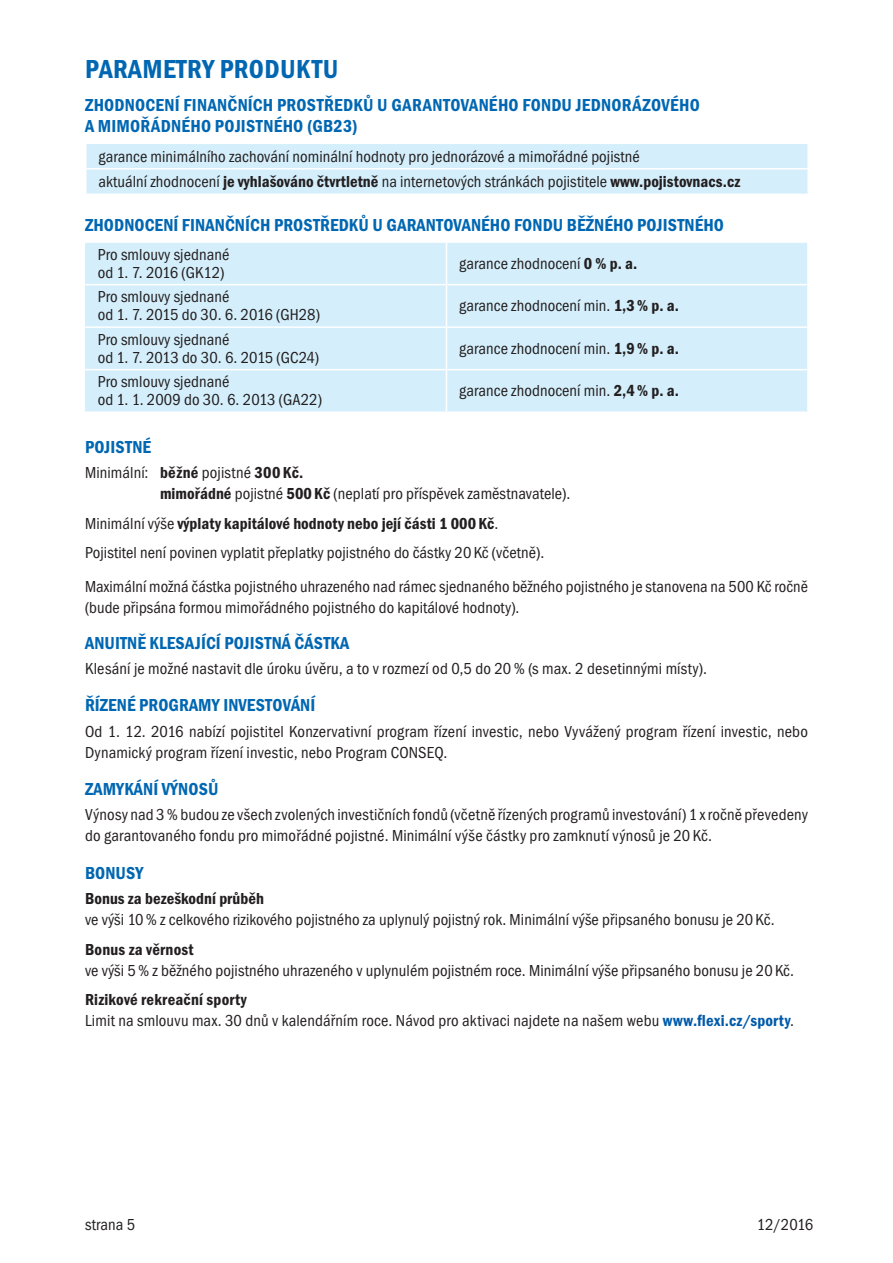
<style>
.page{position:relative;width:893px;height:1263px;background:#fff}
.page>*{position:absolute;margin:0;border:0;box-sizing:border-box;transform-origin:0 0}
.t1{font:27px "Franklin Got Itc TOT Dem Con";letter-spacing:.015em;color:#0167b2}
.t2{font:18px/21px "Franklin Got Itc TOT Dem Con";letter-spacing:.005em;color:#0167b2}
.t3{font:16.5px/18px "Franklin Got Itc TOT Boo Con";letter-spacing:.005em;color:#231f20}
.t4{font:16.5px "Franklin Got Itc TOT Dem Con";letter-spacing:.005em;color:#231f20}
.s1{font-family:"Franklin Got Itc TOT Dem Con"}
.s2{font-family:"Franklin Got Itc TOT Boo Con"}
.s3{font-family:"Franklin Got Itc TOT Dem Con";color:#015aaa}
</style>
<div class="page">
<div style="left:87px;top:144px;width:720px;height:50px;background:#d4effb"></div>
<hr style="left:85px;top:168px;width:724px;height:2px;background:#fff">
<div style="left:85px;top:243px;width:722px;height:168px;background:#d4effb"></div>
<hr style="left:446px;top:243px;width:1px;height:41px;background:#fff">
<hr style="left:85px;top:284px;width:361px;height:1px;background:#fff">
<hr style="left:446px;top:284px;width:363px;height:1px;background:#fff">
<hr style="left:446px;top:285px;width:1px;height:41px;background:#fff">
<hr style="left:85px;top:326px;width:361px;height:2px;background:#fff">
<hr style="left:446px;top:326px;width:363px;height:2px;background:#fff">
<hr style="left:446px;top:328px;width:1px;height:41px;background:#fff">
<hr style="left:85px;top:369px;width:361px;height:1px;background:#fff">
<hr style="left:446px;top:369px;width:363px;height:1px;background:#fff">
<hr style="left:446px;top:370px;width:1px;height:41px;background:#fff">
<h1 class="t1" style="left:85px;top:53px;width:255px">PARAMETRY PRODUKTU</h1>
<p class="t2" style="left:85px;top:95px;width:616px">ZHODNOCENÍ FINANČNÍCH PROSTŘEDKŮ U GARANTOVANÉHO FONDU JEDNORÁZOVÉHO<br>A MIMOŘÁDNÉHO POJISTNÉHO (GB23)</p>
<p class="t3" style="left:99px;top:143px;width:643px;line-height:25.5px">garance minimálního zachování nominální hodnoty pro jednorázové a mimořádné pojistné<br>aktuální zhodnocení <span class="s1">je vyhlašováno čtvrtletně</span> na internetových stránkách pojistitele <span class="s1">www.pojistovnacs.cz</span></p>
<p class="t2" style="left:85px;top:215px;width:640px">ZHODNOCENÍ FINANČNÍCH PROSTŘEDKŮ U GARANTOVANÉHO FONDU BĚŽNÉHO POJISTNÉHO</p>
<p class="t3" style="left:98px;top:246px;width:133px">Pro smlouvy sjednané od 1. 7. 2016 (GK12)</p>
<p class="t3" style="left:459px;top:255px;width:180px">garance zhodnocení <span class="s1">0 % p. a.</span></p>
<p class="t3" style="left:98px;top:288px;width:224px">Pro smlouvy sjednané<br>od 1. 7. 2015 do 30. 6. 2016 (GH28)</p>
<p class="t3" style="left:459px;top:297px;width:221px">garance zhodnocení min. <span class="s1">1,3% p. a.</span></p>
<p class="t3" style="left:98px;top:331px;width:223px">Pro smlouvy sjednané<br>od 1. 7. 2013 do 30. 6. 2015 (GC24)</p>
<p class="t3" style="left:459px;top:340px;width:221px">garance zhodnocení min. <span class="s1">1,9% p. a.</span></p>
<p class="t3" style="left:98px;top:373px;width:226px">Pro smlouvy sjednané<br>od 1. 1. 2009 do 30. 6. 2013 (GA22)</p>
<p class="t3" style="left:459px;top:382px;width:221px">garance zhodnocení min. <span class="s1">2,4% p. a.</span></p>
<p class="t2" style="left:85px;top:437px;width:68px">POJISTNÉ</p>
<p class="t3" style="left:160px;top:463px;width:412px;line-height:21px;text-indent:-75px">Minimální: <span class="s1">běžné</span> pojistné <span class="s1">300 Kč.<br>mimořádné</span> pojistné <span class="s1">500 Kč</span> (neplatí pro příspěvek zaměstnavatele).</p>
<p class="t4" style="left:85px;top:514px;width:415px"><span class="s2">Minimální výše</span> výplaty kapitálové hodnoty nebo její části 1 000 Kč<span class="s2">.</span></p>
<p class="t3" style="left:85px;top:536px;width:724px;line-height:33.8px">Pojistitel není povinen vyplatit přeplatky pojistného do částky 20 Kč (včetně).<br>Maximální možná částka pojistného uhrazeného nad rámec sjednaného běžného pojistného je stanovena na 500 Kč ročně</p>
<p class="t3" style="left:85px;top:599px;width:436px">(bude připsána formou mimořádného pojistného do kapitálové hodnoty).</p>
<p class="t2" style="left:85px;top:632px;width:266px">ANUITNĚ KLESAJÍCÍ POJISTNÁ ČÁSTKA</p>
<p class="t3" style="left:85px;top:659px;width:623px">Klesání je možné nastavit dle úroku úvěru, a to v rozmezí od 0,5 do 20% (s max. 2 desetinnými místy).</p>
<p class="t2" style="left:85px;top:695px;width:232px">ŘÍZENÉ PROGRAMY INVESTOVÁNÍ</p>
<p class="t3" style="left:85px;top:721px;width:724px;line-height:21px">Od 1. 12. 2016 nabízí pojistitel Konzervativní program řízení investic, nebo Vyvážený program řízení investic, nebo<br>Dynamický program řízení investic, nebo Program CONSEQ.</p>
<p class="t2" style="left:85px;top:779px;width:135px">ZAMYKÁNÍ VÝNOSŮ</p>
<p class="t3" style="left:85px;top:804px;width:724px;line-height:21px">Výnosy nad 3% budou ze všech zvolených investičních fondů (včetně řízených programů investování) 1 x ročně převedeny do garantovaného fondu pro mimořádné pojistné. Minimální výše částky pro zamknutí výnosů je 20 Kč.</p>
<p class="t2" style="left:85px;top:862px;width:60px">BONUSY</p>
<p class="t4" style="left:85px;top:889px;width:180px">Bonus za bezeškodní průběh</p>
<p class="t3" style="left:85px;top:911px;width:691px">ve výši 10% z celkového rizikového pojistného za uplynulý pojistný rok. Minimální výše připsaného bonusu je 20 Kč.</p>
<p class="t4" style="left:85px;top:940px;width:110px">Bonus za věrnost</p>
<p class="t3" style="left:85px;top:961px;width:710px">ve výši 5% z běžného pojistného uhrazeného v uplynulém pojistném roce. Minimální výše připsaného bonusu je 20 Kč.</p>
<p class="t4" style="left:85px;top:990px;width:163px">Rizikové rekreační sporty</p>
<p class="t3" style="left:85px;top:1012px;width:710px">Limit na smlouvu max. 30 dnů v kalendářním roce. Návod pro aktivaci najdete na našem webu <span class="s3">www.flexi.cz/sporty</span>.</p>
<p class="t3" style="left:85px;top:1216px;width:52px">strana 5</p>
<p class="t3" style="left:757px;top:1216px;width:58px">12/2016</p>
</div>
